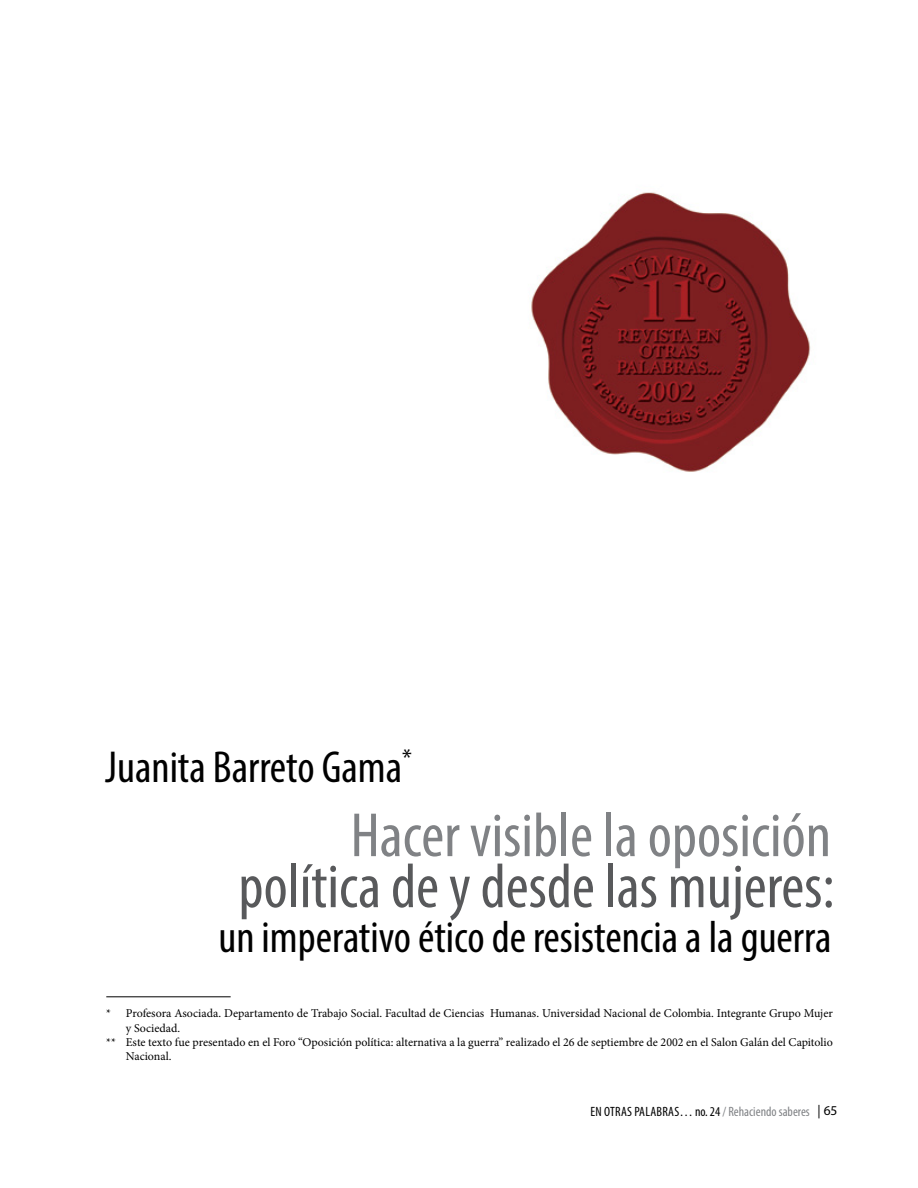
<style>
.page{position:relative;width:918px;height:1188px;background:#fff}
.page>*{position:absolute;margin:0;border:0;box-sizing:border-box;transform-origin:0 0}
.t1{font:condensed 63px "Myriad Pro";color:#58595b}
.t2{font:condensed 63px "Myriad Pro";color:#808285}
.t3{font:condensed 45px "Myriad Pro";color:#000}
.t4{font:condensed 13.5px "Myriad Pro";color:#000}
.t5{font:12px "Minion Pro";color:#000}
.s1{color:#808285}
.s2{font-stretch:normal}
</style>
<div class="page">
<hr style="left:106px;top:996px;width:125px;height:1px;background:#000">
<img style="left:531px;top:192px;width:280px;height:280px">
<h2 class="t3" style="left:105px;top:740px;width:308px">Juanita Barreto Gama<sup>*</sup></h2>
<h1 class="t2" style="left:351px;top:797px;width:482px">Hacer visible la oposición</h1>
<h1 class="t1" style="left:238px;top:848px;width:598px">política de y desde las mujeres:</h1>
<h2 class="t3" style="left:218px;top:910px;width:614px">un imperativo ético de resistencia a la guerra</h2>
<p class="t5" style="left:106px;top:1005px;width:728px">* Profesora Asociada. Departamento de Trabajo Social. Facultad de Ciencias Humanas. Universidad Nacional de Colombia. Integrante Grupo Mujer</p>
<p class="t5" style="left:126px;top:1020px;width:56px">y Sociedad.</p>
<p class="t5" style="left:106px;top:1034px;width:728px">** Este texto fue presentado en el Foro “Oposición política: alternativa a la guerra” realizado el 26 de septiembre de 2002 en el Salon Galán del Capitolio</p>
<p class="t5" style="left:126px;top:1049px;width:47px">Nacional.</p>
<p class="t4" style="left:590px;top:1103px;width:249px">EN OTRAS PALABRAS… no. 24 <span class="s1">/ Rehaciendo saberes</span> <span class="s2">| 65</span></p>
</div>
